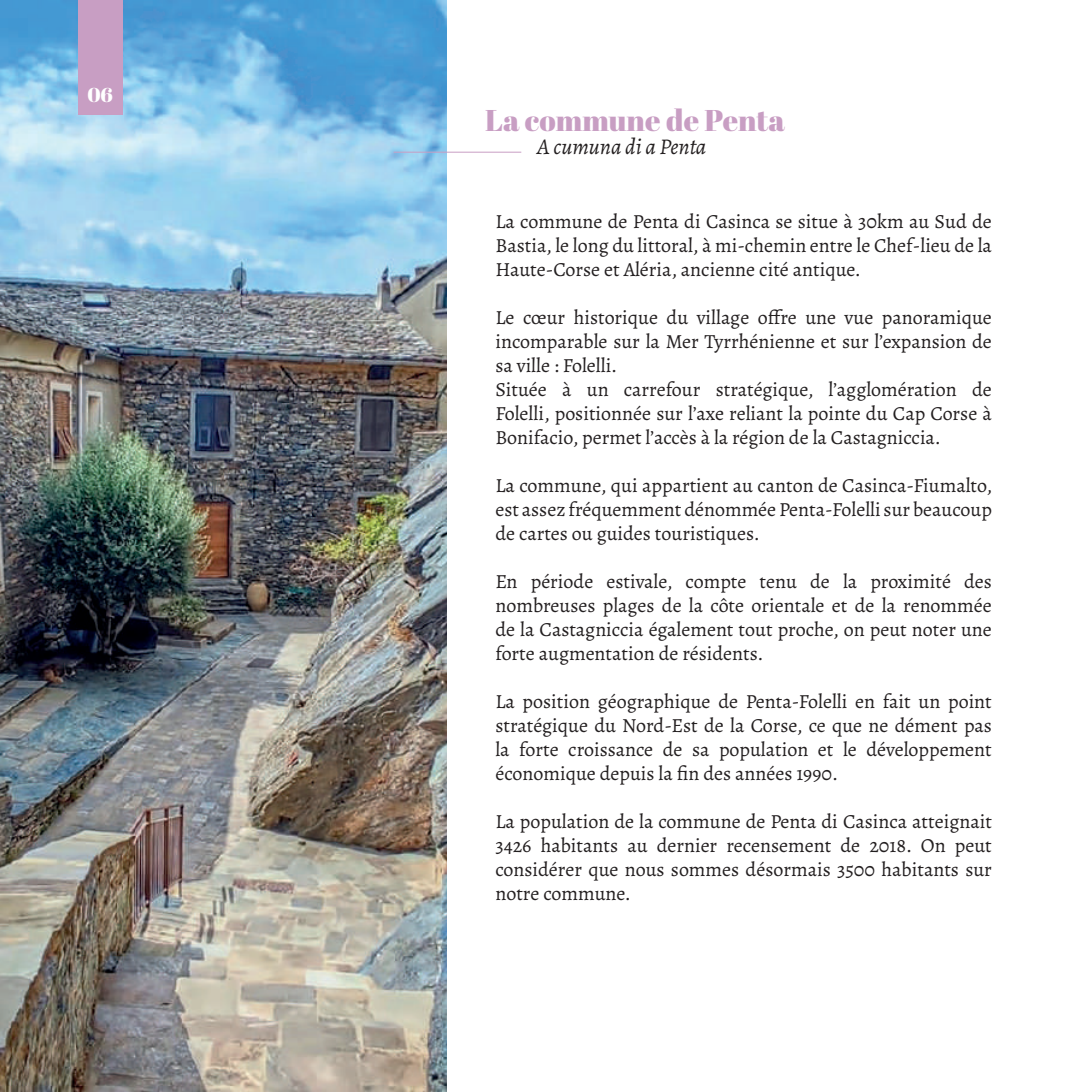
<style>
.page{position:relative;width:1071px;height:1092px;background:#fff}
.page>*{position:absolute;margin:0;border:0;box-sizing:border-box;transform-origin:0 0}
.t1{font:30px "Abril Fatface";color:#c89ec3}
.t2{font:italic 22.5px "Alegreya";color:#231f20}
.t3{font:20px/24px "Alegreya";color:#231f20;text-align:justify}
.t4{font:20px "Abril Fatface";color:#fff}
</style>
<div class="page">
<img style="left:0;top:0;width:446px;height:1091px">
<hr style="left:393px;top:152px;width:128px;height:1px;background:#c89ec3">
<div style="left:78px;top:0;width:44px;height:114px;background:#c89ec3"></div>
<p class="t4" style="left:87px;top:81px;width:27px">06</p>
<h1 class="t1" style="left:485px;top:99px;width:301px">La commune de Penta</h1>
<p class="t2" style="left:537px;top:132px;width:170px">A cumuna di a Penta</p>
<p class="t3" style="left:495px;top:209px;width:498px">La commune de Penta di Casinca se situe à 30km au Sud de Bastia, le long du littoral, à mi-chemin entre le Chef-lieu de la Haute-Corse et Aléria, ancienne cité antique.</p>
<p class="t3" style="left:495px;top:305px;width:498px;text-align:left">Le cœur historique du village offre une vue panoramique incomparable sur la Mer Tyrrhénienne et sur l’expansion de sa ville : Folelli.<br>Située à un carrefour stratégique, l’agglomération de Folelli, positionnée sur l’axe reliant la pointe du Cap Corse à Bonifacio, permet l’accès à la région de la Castagniccia.</p>
<p class="t3" style="left:495px;top:473px;width:498px">La commune, qui appartient au canton de Casinca-Fiumalto, est assez fréquemment dénommée Penta-Folelli sur beaucoup de cartes ou guides touristiques.</p>
<p class="t3" style="left:495px;top:569px;width:498px">En période estivale, compte tenu de la proximité des nombreuses plages de la côte orientale et de la renommée de la Castagniccia également tout proche, on peut noter une forte augmentation de résidents.</p>
<p class="t3" style="left:495px;top:689px;width:498px">La position géographique de Penta-Folelli en fait un point stratégique du Nord-Est de la Corse, ce que ne dément pas la forte croissance de sa population et le développement économique depuis la fin des années 1990.</p>
<p class="t3" style="left:495px;top:809px;width:498px">La population de la commune de Penta di Casinca atteignait 3426 habitants au dernier recensement de 2018. On peut considérer que nous sommes désormais 3500 habitants sur notre commune.</p>
</div>
